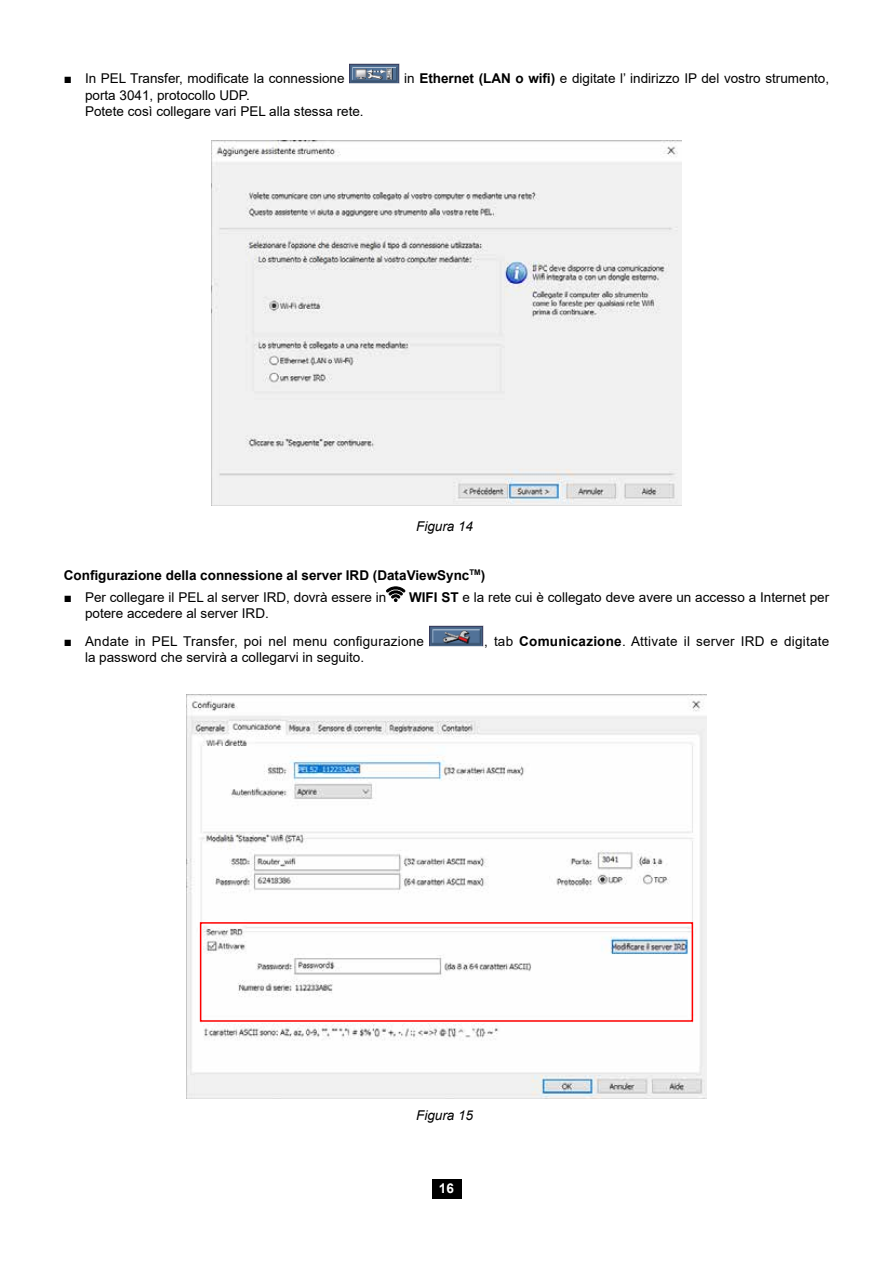
<style>
.page{position:relative;width:893px;height:1263px;background:#fff}
.page>*{position:absolute;margin:0;border:0;box-sizing:border-box;transform-origin:0 0}
.t1{font:13.5px/16.2px "Arial";color:#000}
.t2{font:700 13.5px "Arial";color:#000}
.t3{font:italic 13.5px "Arial";color:#000}
.t4{font:700 13.5px "Arial";color:#fff}
.s1{font-weight:700}
</style>
<div class="page">
<div style="left:432px;top:1179px;width:29px;height:19px;background:#000"></div>
<img style="left:349px;top:64px;width:51px;height:19px">
<img style="left:186px;top:694px;width:521px;height:404px">
<div style="left:200px;top:922px;width:493px;height:100px;border:2px solid #f00"></div>
<img style="left:211px;top:140px;width:471px;height:365px">
<svg style="left:386px;top:587px;width:19px;height:14px"></svg>
<img style="left:430px;top:625px;width:54px;height:21px">
<p class="t1" style="left:64px;top:71px;width:282px"><span class="s1">■</span> In PEL Transfer, modificate la connessione</p>
<p class="t1" style="left:404px;top:71px;width:426px">in <span class="s1">Ethernet (LAN o wifi)</span> e digitate l’ indirizzo IP del vostro strumento,</p>
<p class="t1" style="left:85px;top:87px;width:280px">porta 3041, protocollo UDP.<br>Potete così collegare vari PEL alla stessa rete.</p>
<p class="t3" style="left:416px;top:518px;width:59px">Figura 14</p>
<p class="t2" style="left:64px;top:565px;width:423px">Configurazione della connessione al server IRD (DataViewSync<sup>TM</sup>)</p>
<p class="t1" style="left:64px;top:589px;width:324px"><span class="s1">■</span> Per collegare il PEL al server IRD, dovrà essere in</p>
<p class="t1" style="left:409px;top:589px;width:422px"><span class="s1">WIFI ST</span> e la rete cui è collegato deve avere un accesso a Internet per</p>
<p class="t1" style="left:85px;top:605px;width:185px">potere accedere al server IRD.</p>
<p class="t1" style="left:64px;top:633px;width:362px"><span class="s1">■</span> Andate in PEL Transfer, poi nel menu configurazione</p>
<p class="t1" style="left:484px;top:633px;width:347px">, tab <span class="s1">Comunicazione</span>. Attivate il server IRD e digitate</p>
<p class="t1" style="left:85px;top:649px;width:281px">la password che servirà a collegarvi in seguito.</p>
<p class="t3" style="left:416px;top:1106px;width:59px">Figura 15</p>
<p class="t4" style="left:439px;top:1179px;width:17px">16</p>
</div>
